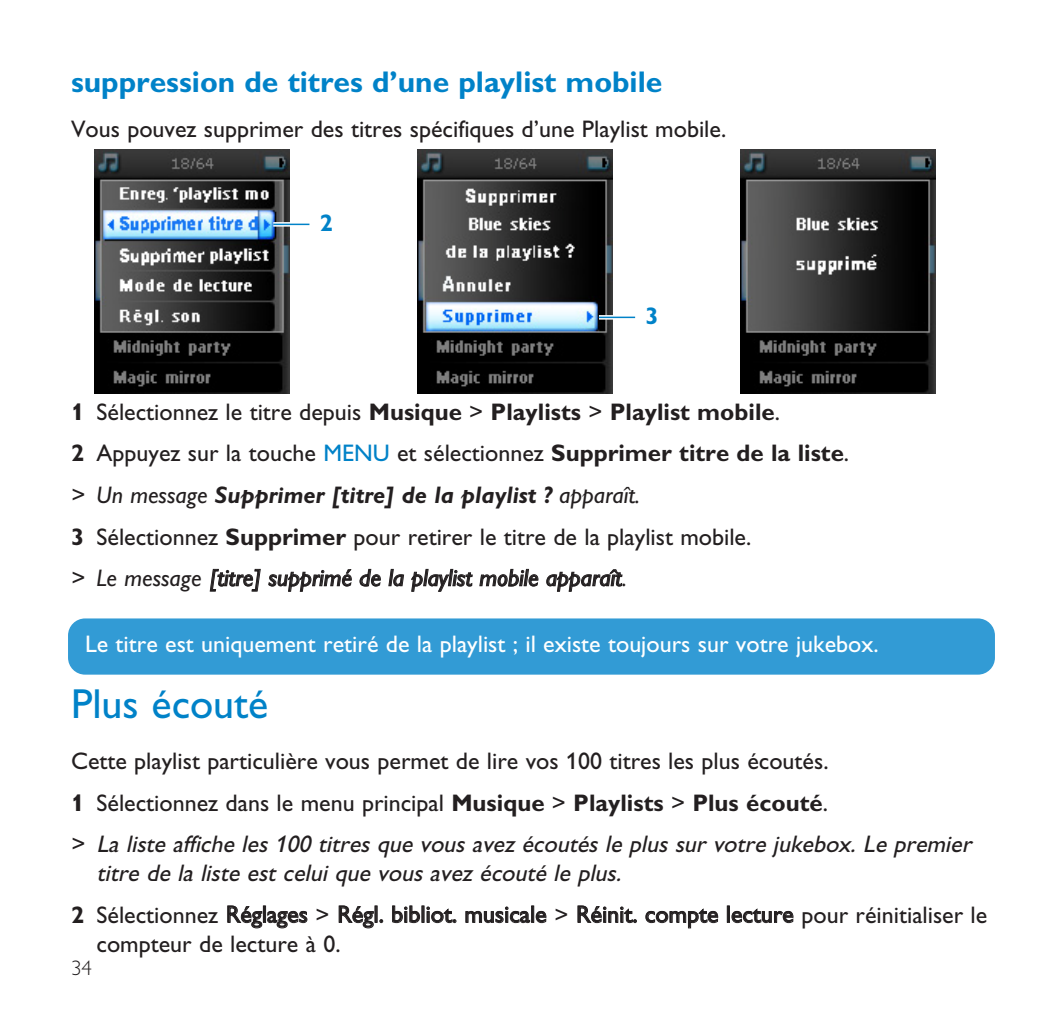
<style>
.page{position:relative;width:1063px;height:1021px;background:#fff}
.page>*{position:absolute;margin:0;border:0;box-sizing:border-box;transform-origin:0 0}
.t1{font:42px "Gill Alt One";color:#0082c8}
.t2{font:700 30px "Gill Alt One";color:#0082c8}
.t3{font:24px/41.4px "Gill Alt One";color:#231f20}
.t4{font:24px "Gill Alt One";color:#fff}
.t5{font:700 24px "Gill Alt One";color:#0082c8}
.t6{font:300 21px "Gill Alt One";color:#231f20}
.s1{font-weight:700}
.s2{color:#0082c8}
.s3{font-style:italic}
.s4{font-weight:700;font-style:italic}
</style>
<div class="page">
<img style="left:94px;top:149px;width:195px;height:244px">
<img style="left:417px;top:149px;width:195px;height:244px">
<img style="left:740px;top:149px;width:195px;height:244px">
<div style="left:68px;top:618px;width:927px;height:56px;background:#329bd5;border-radius:17px"></div>
<svg style="left:273px;top:222px;width:36px;height:4px"></svg>
<hr style="left:273px;top:224px;width:36px;height:1px;background:#0082c8">
<svg style="left:599px;top:315px;width:36px;height:4px"></svg>
<hr style="left:599px;top:316px;width:36px;height:2px;background:#0082c8">
<p class="t2" style="left:71px;top:71px;width:593px">suppression de titres d’une playlist mobile</p>
<p class="t3" style="left:71px;top:110px;width:657px">Vous pouvez supprimer des titres spécifiques d’une Playlist mobile.</p>
<p class="t5" style="left:320px;top:214px;width:15px">2</p>
<p class="t5" style="left:646px;top:307px;width:15px">3</p>
<p class="t3" style="left:71px;top:393px;width:780px"><span class="s1">1</span> Sélectionnez le titre depuis <span class="s1">Musique</span> &gt; <span class="s1">Playlists</span> &gt; <span class="s1">Playlist mobile</span>.<br><span class="s1">2</span> Appuyez sur la touche <span class="s2">MENU</span> et sélectionnez <span class="s1">Supprimer titre de la liste</span>. <span class="s3">&gt; Un message</span> <span class="s4">Supprimer [titre] de la playlist ?</span> <span class="s3">apparaît.<br></span><span class="s1">3</span> Sélectionnez <span class="s1">Supprimer</span> pour retirer le titre de la playlist mobile.<br><span class="s3">&gt; Le message [titre] supprimé de la playlist mobile apparaît.</span></p>
<p class="t4" style="left:85px;top:635px;width:795px">Le titre est uniquement retiré de la playlist ; il existe toujours sur votre jukebox.</p>
<h1 class="t1" style="left:71px;top:689px;width:199px">Plus écouté</h1>
<p class="t3" style="left:71px;top:743px;width:906px">Cette playlist particulière vous permet de lire vos 100 titres les plus écoutés.<br><span class="s1">1</span> Sélectionnez dans le menu principal <span class="s1">Musique</span> &gt; <span class="s1">Playlists</span> &gt; <span class="s1">Plus écouté</span>.<br><span class="s3">&gt;</span> <span class="s3">La liste affiche les 100 titres que vous avez écoutés le plus sur votre jukebox. Le premier</span></p>
<p class="t3" style="left:71px;top:855px;width:918px;text-indent:26px"><span class="s3">titre de la liste est celui que vous avez écouté le plus.<br></span><span class="s1">2</span> Sélectionnez Réglages &gt; Régl. bibliot. musicale &gt; Réinit. compte lecture pour réinitialiser le</p>
<p class="t3" style="left:97px;top:925px;width:246px">compteur de lecture à 0.</p>
<p class="t6" style="left:71px;top:960px;width:22px">34</p>
</div>
